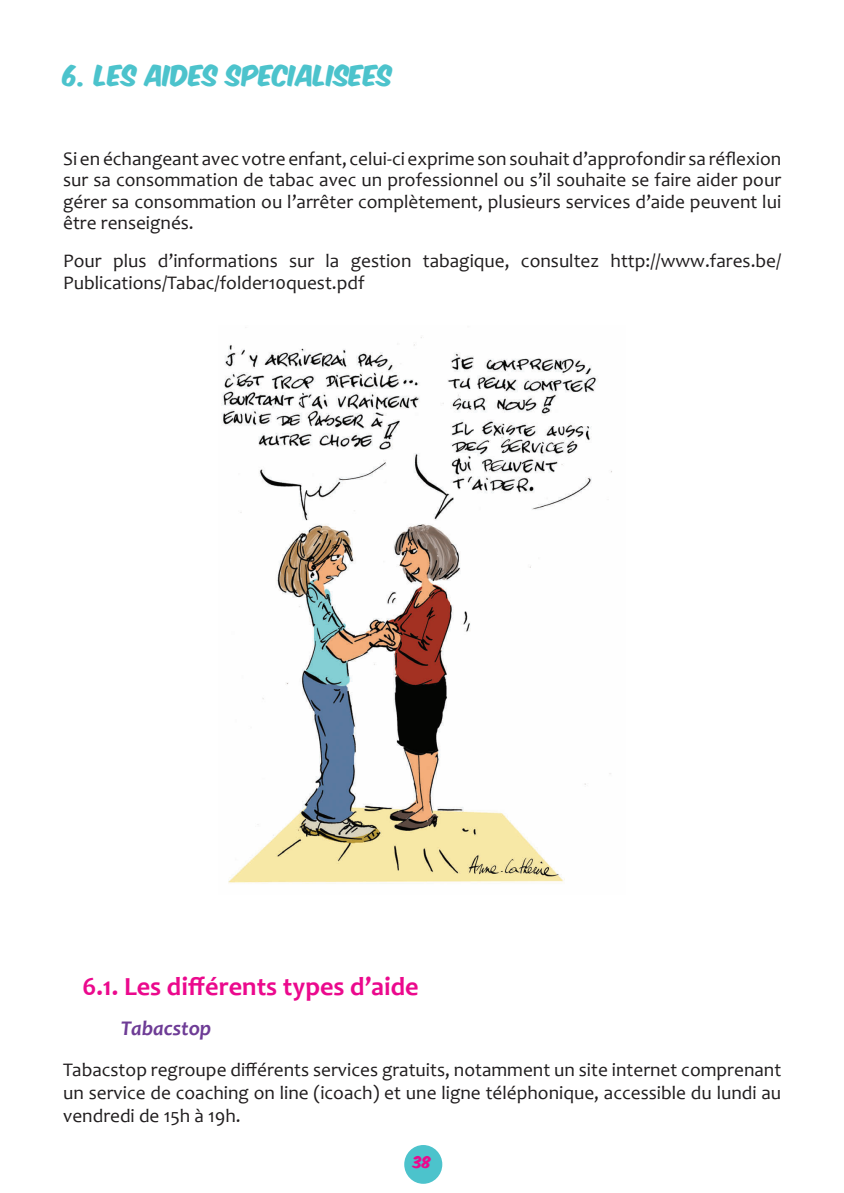
<style>
.page{position:relative;width:844px;height:1193px;background:#fff}
.page>*{position:absolute;margin:0;border:0;box-sizing:border-box;transform-origin:0 0}
.t1{font:700 26.25px "Candara";color:#eb098d}
.t2{font:24.5px "Komika Axis";color:#4cc3cc}
.t3{font:italic 700 21px "Candara";color:#6e3c96}
.t4{font:19.25px/21.2px "Candara";color:#201d1e;text-align:justify}
.t5{font:14px "Komika Axis";color:#eb098d}
</style>
<div class="page">
<div style="left:404px;top:1144px;width:38px;height:39px;background:#4cc3cc;border-radius:50%"></div>
<img style="left:221px;top:337px;width:391px;height:547px">
<p class="t2" style="left:63px;top:63px;width:331px">6. LES AIDES SPECIALISEES</p>
<p class="t4" style="left:63px;top:148px;width:719px">Si en échangeant avec votre enfant, celui-ci exprime son souhait d’approfondir sa réflexion sur sa consommation de tabac avec un professionnel ou s’il souhaite se faire aider pour gérer sa consommation ou l’arrêter complètement, plusieurs services d’aide peuvent lui être renseignés.</p>
<p class="t4" style="left:63px;top:250px;width:719px">Pour plus d’informations sur la gestion tabagique, consultez http://www.fares.be/<br>Publications/Tabac/folder10quest.pdf</p>
<h1 class="t1" style="left:82px;top:969px;width:337px">6.1. Les différents types d’aide</h1>
<p class="t3" style="left:121px;top:1015px;width:92px">Tabacstop</p>
<p class="t4" style="left:63px;top:1057px;width:719px;line-height:23.1px">Tabacstop regroupe différents services gratuits, notamment un site internet comprenant un service de coaching on line (icoach) et une ligne téléphonique, accessible du lundi au vendredi de 15h à 19h.</p>
<p class="t5" style="left:413px;top:1155px;width:20px">38</p>
</div>
